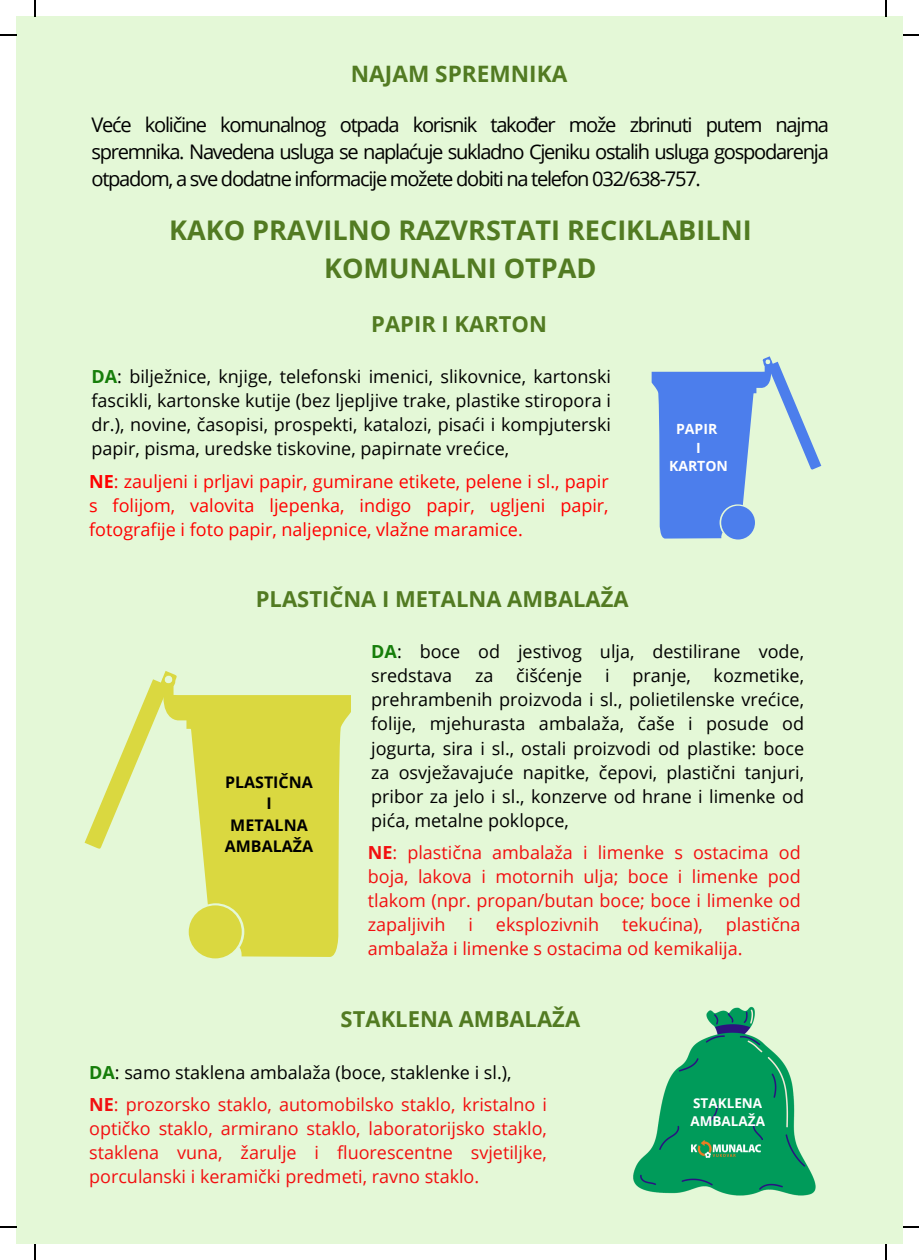
<style>
.page{position:relative;width:919px;height:1260px;background:#fff}
.page>*{position:absolute;margin:0;border:0;box-sizing:border-box;transform-origin:0 0}
.t1{font:700 27px/37.6px "Open Sans";color:#527b22;text-align:center}
.t2{font:700 22.6px "Open Sans";color:#527b22}
.t3{font:700 22px "Open Sans";color:#527b22}
.t4{font:20.2px/27px "Open Sans";letter-spacing:-.065em;color:#000;text-align:justify}
.t5{font:18px/24px "Open Sans";color:#000;text-align:justify}
.t6{font:18px/24px "Open Sans";color:#f20f10;text-align:justify}
.t7{font:18px/24px "Open Sans";color:#f00;text-align:justify}
.t8{font:700 16px/21.4px "Open Sans";color:#000;text-align:center}
.t9{font:700 14px "Open Sans";color:#fff}
.t10{font:700 13.6px/18px "Open Sans";color:#fff}
.s1{font-weight:700;color:#167e0a}
.s2{font-weight:700}
</style>
<div class="page">
<div style="left:16px;top:16px;width:887px;height:1228px;background:#e4f8d7"></div>
<img style="left:633px;top:1006px;width:183px;height:190px">
<img style="left:691px;top:1140px;width:69px;height:17px">
<svg style="left:651px;top:356px;width:170px;height:182px"></svg>
<div style="left:721px;top:505px;width:34px;height:34px;background:#4c7eec;border-radius:50%"></div>
<svg style="left:177px;top:695px;width:174px;height:261px;fill:#dad840"></svg>
<svg style="left:85px;top:671px;width:92px;height:178px"></svg>
<div style="left:189px;top:905px;width:53px;height:53px;background:#dad840;border-radius:50%"></div>
<svg style="left:34px;top:0;width:2px;height:16px"></svg>
<svg style="left:0;top:34px;width:16px;height:2px"></svg>
<svg style="left:885px;top:0;width:1px;height:16px"></svg>
<svg style="left:903px;top:34px;width:16px;height:2px"></svg>
<svg style="left:34px;top:1244px;width:2px;height:15px"></svg>
<svg style="left:0;top:1226px;width:16px;height:1px"></svg>
<svg style="left:885px;top:1244px;width:1px;height:15px"></svg>
<svg style="left:903px;top:1226px;width:16px;height:1px"></svg>
<h4 class="t2" style="left:351px;top:58px;width:218px">NAJAM SPREMNIKA</h4>
<h4 class="t4" style="left:92px;top:111px;width:739px">Veće količine komunalnog otpada korisnik također može zbrinuti putem najma spremnika. Navedena usluga se naplaćuje sukladno Cjeniku ostalih usluga gospodarenja otpadom, a sve dodatne informacije možete dobiti na telefon 032/638-757.</h4>
<h1 class="t1" style="left:169px;top:211px;width:584px">KAKO PRAVILNO RAZVRSTATI RECIKLABILNI<br>KOMUNALNI OTPAD</h1>
<p class="t3" style="left:371px;top:308px;width:177px">PAPIR I KARTON</p>
<h4 class="t5" style="left:92px;top:364px;width:521px"><span class="s1">DA</span>: bilježnice, knjige, telefonski imenici, slikovnice, kartonski fascikli, kartonske kutije (bez ljepljive trake, plastike stiropora i dr.), novine, časopisi, prospekti, katalozi, pisaći i kompjuterski papir, pisma, uredske tiskovine, papirnate vrećice,</h4>
<h4 class="t7" style="left:89px;top:468px;width:521px"><span class="s2">NE</span>: zauljeni i prljavi papir, gumirane etikete, pelene i sl., papir s folijom, valovita ljepenka, indigo papir, ugljeni papir, fotografije i foto papir, naljepnice, vlažne maramice.</h4>
<p class="t3" style="left:256px;top:583px;width:374px">PLASTIČNA I METALNA AMBALAŽA</p>
<h2 class="t9" style="left:676px;top:419px;width:43px">PAPIR</h2>
<h4 class="t9" style="left:696px;top:437px;width:6px">I</h4>
<h4 class="t9" style="left:669px;top:456px;width:60px">KARTON</h4>
<p class="t8" style="left:225px;top:770px;width:90px">PLASTIČNA<br>I<br>METALNA<br>AMBALAŽA</p>
<p class="t5" style="left:371px;top:639px;width:434px"><span class="s1">DA</span>: boce od jestivog ulja, destilirane vode, sredstava</p>
<p class="t5" style="left:475px;top:663px;width:20px">za</p>
<p class="t5" style="left:516px;top:663px;width:68px">čišćenje</p>
<p class="t5" style="left:605px;top:663px;width:6px">i</p>
<p class="t5" style="left:632px;top:663px;width:60px">pranje,</p>
<p class="t5" style="left:371px;top:663px;width:434px;text-indent:342px">kozmetike, prehrambenih proizvoda i sl., polietilenske vrećice, folije, mjehurasta ambalaža, čaše i posude od jogurta, sira i sl., ostali proizvodi od plastike: boce za osvježavajuće napitke, čepovi, plastični tanjuri, pribor za jelo i sl., konzerve od hrane i limenke od pića, metalne poklopce,</p>
<p class="t6" style="left:368px;top:839px;width:434px"><span class="s2">NE</span>: plastična ambalaža i limenke s ostacima od boja, lakova i motornih ulja; boce i limenke pod tlakom (npr. propan/butan boce; boce i limenke od zapaljivih</p>
<p class="t6" style="left:368px;top:911px;width:434px;text-indent:358px">plastična ambalaža i limenke s ostacima od kemikalija.</p>
<p class="t6" style="left:468px;top:911px;width:6px">i</p>
<p class="t6" style="left:496px;top:911px;width:105px">eksplozivnih</p>
<p class="t6" style="left:622px;top:911px;width:82px">tekućina),</p>
<h2 class="t3" style="left:340px;top:1003px;width:241px">STAKLENA AMBALAŽA</h2>
<p class="t5" style="left:89px;top:1059px;width:424px"><span class="s1">DA</span>: samo staklena ambalaža (boce, staklenke i sl.),</p>
<h5 class="t6" style="left:89px;top:1091px;width:459px"><span class="s2">NE</span>: prozorsko staklo, automobilsko staklo, kristalno i optičko staklo, armirano staklo, laboratorijsko staklo, staklena vuna, žarulje i fluorescentne svjetiljke, porculanski i keramički predmeti, ravno staklo.</h5>
<h2 class="t10" style="left:690px;top:1093px;width:76px">STAKLENA<br>AMBALAŽA</h2>
</div>
